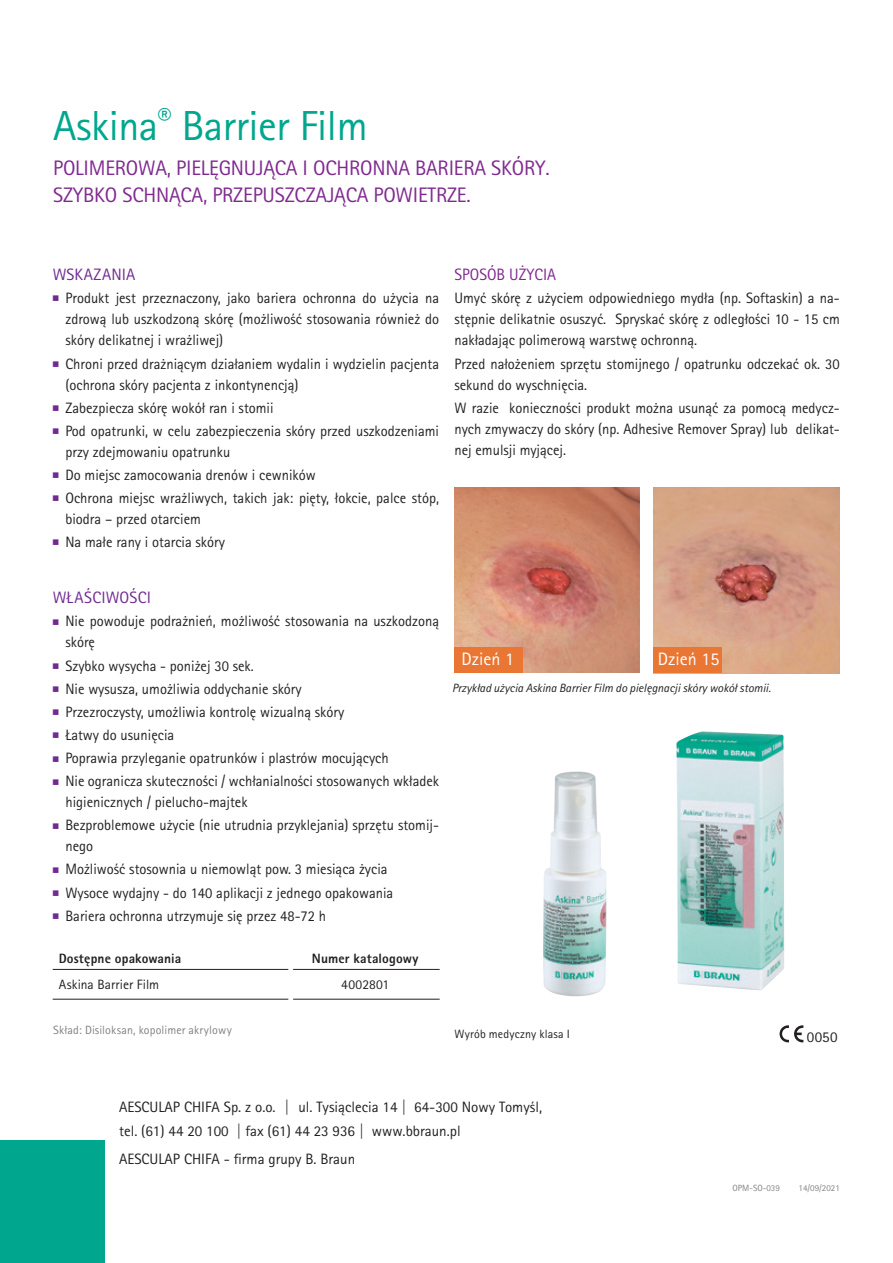
<style>
.page{position:relative;width:893px;height:1263px;background:#fff}
.page>*{position:absolute;margin:0;border:0;box-sizing:border-box;transform-origin:0 0}
.t1{font:42px "Rotis Sans Serif Pro";letter-spacing:-.01em;color:#00a78e}
.t2{font:21px/27px "Rotis Sans Serif Pro";letter-spacing:-.01em;color:#802990}
.t3{font:18px "Rotis Sans Serif Pro";color:#fff}
.t4{font:16.5px "Rotis Sans Serif Pro";letter-spacing:.015em;color:#702b91}
.t5{font:16.5px "Rotis Sans Serif Pro";color:#802990}
.t6{font:15px/21px "Rotis Sans Serif Pro";color:#231f20}
.t7{font:800 13.5px "Rotis Sans Serif Pro";letter-spacing:.01em;color:#231f20}
.t8{font:13.5px "Rotis Sans Serif Pro";letter-spacing:.01em;color:#231f20}
.t9{font:italic 12px "Rotis Sans Serif Pro";color:#231f20}
.t10{font:12px "Rotis Sans Serif Pro";letter-spacing:.01em;color:#808285}
.t11{font:12px "Rotis Sans Serif Pro";letter-spacing:.015em;color:#231f20}
.t12{font:9px "Rotis Sans Serif Pro";color:#808285}
</style>
<div class="page">
<img style="left:543px;top:731px;width:242px;height:266px">
<img style="left:454px;top:488px;width:185px;height:185px">
<img style="left:654px;top:487px;width:186px;height:186px">
<div style="left:654px;top:647px;width:68px;height:26px;background:#e97733"></div>
<div style="left:454px;top:647px;width:68px;height:26px;background:#e97733"></div>
<hr style="left:53px;top:999px;width:236px;height:1px;background:#231f20">
<hr style="left:293px;top:999px;width:147px;height:1px;background:#231f20">
<hr style="left:53px;top:969px;width:236px;height:1px;background:#231f20">
<hr style="left:293px;top:969px;width:147px;height:1px;background:#231f20">
<div style="left:0;top:1141px;width:104px;height:122px;background:#00a78e"></div>
<svg style="left:779px;top:1025px;width:24px;height:18px"></svg>
<h1 class="t1" style="left:53px;top:101px;width:316px">Askina<sup>®</sup> Barrier Film</h1>
<h2 class="t2" style="left:53px;top:155px;width:498px">POLIMEROWA, PIELĘGNUJĄCA I OCHRONNA BARIERA SKÓRY.<br>SZYBKO SCHNĄCA, PRZEPUSZCZAJĄCA POWIETRZE.</h2>
<p class="t4" style="left:53px;top:265px;width:84px">WSKAZANIA</p>
<p class="t6" style="left:65px;top:288px;width:375px;text-align:justify;text-indent:-13px"><sup>■</sup> Produkt jest przeznaczony, jako bariera ochronna do użycia na zdrową lub uszkodzoną skórę (możliwość stosowania również do skóry delikatnej i wrażliwej)</p>
<p class="t6" style="left:65px;top:353px;width:375px;text-indent:-13px"><sup>■</sup> Chroni przed drażniącym działaniem wydalin i wydzielin pacjenta (ochrona skóry pacjenta z inkontynencją)</p>
<p class="t6" style="left:53px;top:397px;width:222px"><sup>■</sup> Zabezpiecza skórę wokół ran i stomii</p>
<p class="t6" style="left:65px;top:420px;width:375px;text-indent:-13px"><sup>■</sup> Pod opatrunki, w celu zabezpieczenia skóry przed uszkodzeniami przy zdejmowaniu opatrunku</p>
<p class="t6" style="left:53px;top:465px;width:265px"><sup>■</sup> Do miejsc zamocowania drenów i cewników</p>
<p class="t6" style="left:65px;top:488px;width:375px;text-indent:-13px"><sup>■</sup> Ochrona miejsc wrażliwych, takich jak: pięty, łokcie, palce stóp, biodra – przed otarciem</p>
<p class="t6" style="left:53px;top:532px;width:174px"><sup>■</sup> Na małe rany i otarcia skóry</p>
<p class="t4" style="left:53px;top:588px;width:100px">WŁAŚCIWOŚCI</p>
<p class="t6" style="left:65px;top:611px;width:375px;text-indent:-13px"><sup>■</sup> Nie powoduje podrażnień, możliwość stosowania na uszkodzoną skórę</p>
<p class="t6" style="left:53px;top:655px;width:203px"><sup>■</sup> Szybko wysycha - poniżej 30 sek.</p>
<p class="t6" style="left:53px;top:678px;width:251px"><sup>■</sup> Nie wysusza, umożliwia oddychanie skóry</p>
<p class="t6" style="left:53px;top:701px;width:293px"><sup>■</sup> Przezroczysty, umożliwia kontrolę wizualną skóry</p>
<p class="t6" style="left:53px;top:724px;width:123px"><sup>■</sup> Łatwy do usunięcia</p>
<p class="t6" style="left:53px;top:748px;width:337px"><sup>■</sup> Poprawia przyleganie opatrunków i plastrów mocujących</p>
<p class="t6" style="left:65px;top:771px;width:375px;text-indent:-13px"><sup>■</sup> Nie ogranicza skuteczności / wchłanialności stosowanych wkładek higienicznych / pielucho-majtek</p>
<p class="t6" style="left:65px;top:815px;width:375px;text-indent:-13px"><sup>■</sup> Bezproblemowe użycie (nie utrudnia przyklejania) sprzętu stomij&shy;nego</p>
<p class="t6" style="left:53px;top:859px;width:336px"><sup>■</sup> Możliwość stosownia u niemowląt pow. 3 miesiąca życia</p>
<p class="t6" style="left:53px;top:882px;width:342px"><sup>■</sup> Wysoce wydajny - do 140 aplikacji z jednego opakowania</p>
<p class="t6" style="left:53px;top:905px;width:275px"><sup>■</sup> Bariera ochronna utrzymuje się przez 48-72 h</p>
<p class="t7" style="left:59px;top:950px;width:124px">Dostępne opakowania</p>
<p class="t7" style="left:312px;top:950px;width:108px">Numer katalogowy</p>
<p class="t8" style="left:59px;top:976px;width:102px">Askina Barrier Film</p>
<p class="t8" style="left:341px;top:976px;width:50px">4002801</p>
<p class="t5" style="left:454px;top:265px;width:103px">SPOSÓB UŻYCIA</p>
<p class="t6" style="left:454px;top:288px;width:387px;text-align:justify">Umyć skórę z użyciem odpowiedniego mydła (np. Softaskin) a na&shy;stępnie delikatnie osuszyć. Spryskać skórę z odległości 10 - 15 cm nakładając polimerową warstwę ochronną.</p>
<p class="t6" style="left:454px;top:353px;width:387px">Przed nałożeniem sprzętu stomijnego / opatrunku odczekać ok. 30 sekund do wyschnięcia.</p>
<p class="t6" style="left:454px;top:397px;width:387px;text-align:justify">W razie konieczności produkt można usunąć za pomocą medycz&shy;nych zmywaczy do skóry (np. Adhesive Remover Spray) lub delikat&shy;nej emulsji myjącej.</p>
<p class="t3" style="left:462px;top:648px;width:54px">Dzień 1</p>
<p class="t3" style="left:658px;top:648px;width:63px">Dzień 15</p>
<p class="t9" style="left:452px;top:681px;width:320px">Przykład użycia Askina Barrier Film do pielęgnacji skóry wokół stomii.</p>
<p class="t10" style="left:53px;top:1023px;width:180px">Skład: Disiloksan, kopolimer akrylowy</p>
<p class="t11" style="left:454px;top:1027px;width:117px">Wyrób medyczny klasa I</p>
<p class="t6" style="left:807px;top:1027px;width:32px">0050</p>
<p class="t6" style="left:119px;top:1095px;width:424px;line-height:24px">AESCULAP CHIFA Sp. z o.o. | ul. Tysiąclecia 14 | 64-300 Nowy Tomyśl, tel. (61) 44 20 100 | fax (61) 44 23 936 | www.bbraun.pl</p>
<p class="t6" style="left:119px;top:1149px;width:238px">AESCULAP CHIFA - firma grupy B. Braun</p>
<p class="t12" style="left:732px;top:1182px;width:49px">OPM-SO-039</p>
<p class="t12" style="left:798px;top:1182px;width:43px">14/09/2021</p>
</div>
